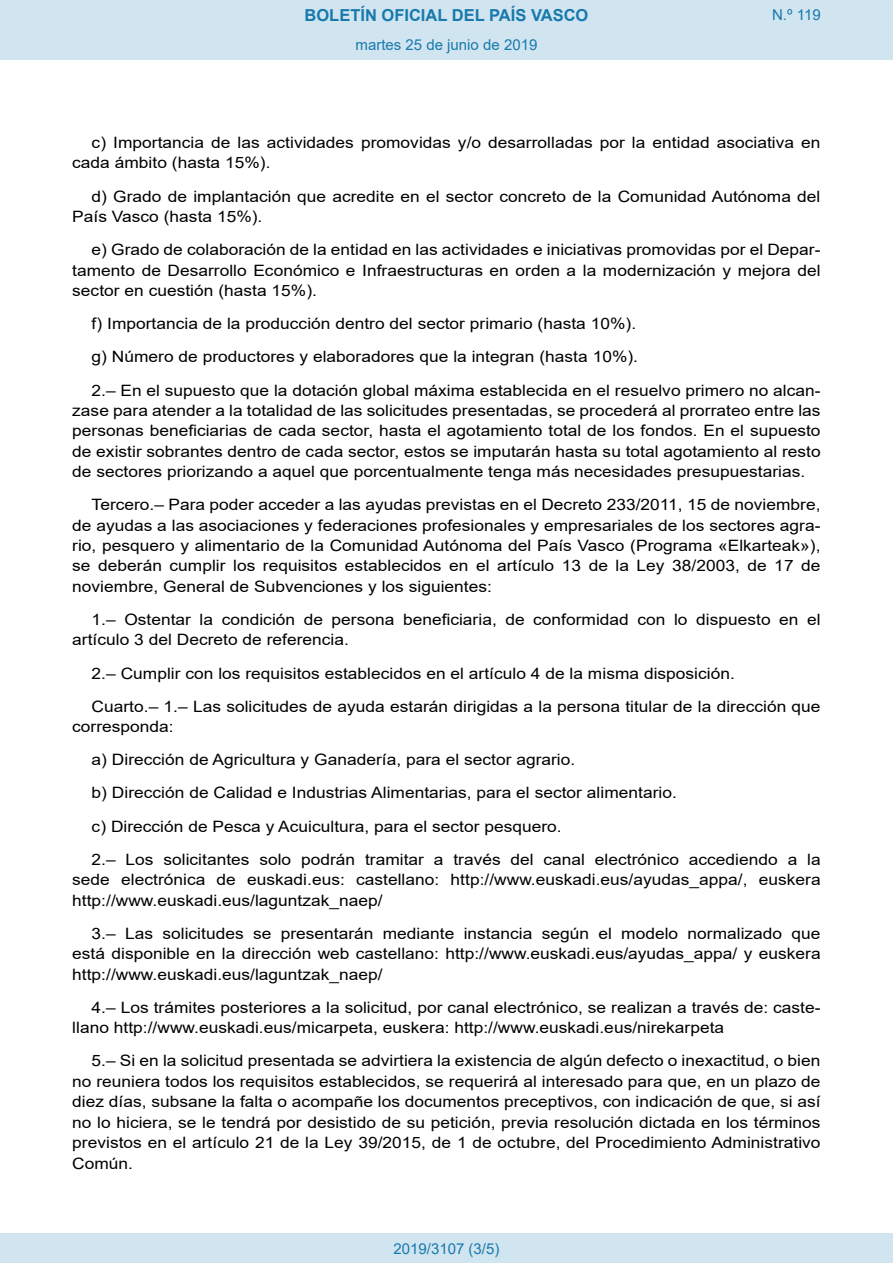
<style>
.page{position:relative;width:893px;height:1263px;background:#fff}
.page>*{position:absolute;margin:0;border:0;box-sizing:border-box;transform-origin:0 0}
.t1{font:700 16.5px "Arial";color:#1879ad}
.BOPVDetalle{font:15.6px/20.4px "Arial";color:#000;text-align:justify;scale:1.11 1}
.Paginacion_Centro{font:15px "Arial";color:#1879ad}
</style>
<div class="page">
<div style="left:0;top:0;width:893px;height:60px;background:#d0e5f0"></div>
<div style="left:0;top:1233px;width:893px;height:30px;background:#d0e5f0"></div>
<p class="t1" style="left:305px;top:3px;width:285px">BOLETÍN OFICIAL DEL PAÍS VASCO</p>
<p class="Paginacion_Centro" style="left:356px;top:35px;width:183px">martes 25 de junio de 2019</p>
<p class="Paginacion_Centro" style="left:772px;top:5px;width:50px">N.º 119</p>
<p class="BOPVDetalle" style="left:72px;top:132px;width:676px;text-indent:19px">c) Importancia de las actividades promovidas y/o desarrolladas por la entidad asociativa en cada ámbito (hasta 15%).</p>
<p class="BOPVDetalle" style="left:72px;top:186px;width:675px;text-indent:19px">d) Grado de implantación que acredite en el sector concreto de la Comunidad Autónoma del<br>País Vasco (hasta 15%).</p>
<p class="BOPVDetalle" style="left:72px;top:239px;width:676px;text-indent:19px">e) Grado de colaboración de la entidad en las actividades e iniciativas promovidas por el Depar&shy;tamento de Desarrollo Económico e Infraestructuras en orden a la modernización y mejora del sector en cuestión (hasta 15%).</p>
<p class="BOPVDetalle" style="left:92px;top:313px;width:492px">f) Importancia de la producción dentro del sector primario (hasta 10%).</p>
<p class="BOPVDetalle" style="left:92px;top:347px;width:494px">g) Número de productores y elaboradores que la integran (hasta 10%).</p>
<p class="BOPVDetalle" style="left:72px;top:380px;width:676px;text-indent:19px">2.– En el supuesto que la dotación global máxima establecida en el resuelvo primero no alcan&shy;zase para atender a la totalidad de las solicitudes presentadas, se procederá al prorrateo entre las personas beneficiarias de cada sector, hasta el agotamiento total de los fondos. En el supuesto de existir sobrantes dentro de cada sector, estos se imputarán hasta su total agotamiento al resto de sectores priorizando a aquel que porcentualmente tenga más necesidades presupuestarias.</p>
<p class="BOPVDetalle" style="left:72px;top:494px;width:676px;text-indent:19px">Tercero.– Para poder acceder a las ayudas previstas en el Decreto 233/2011, 15 de noviembre, de ayudas a las asociaciones y federaciones profesionales y empresariales de los sectores agra&shy;rio, pesquero y alimentario de la Comunidad Autónoma del País Vasco (Programa «Elkarteak»), se deberán cumplir los requisitos establecidos en el artículo 13 de la Ley 38/2003, de 17 de noviembre, General de Subvenciones y los siguientes:</p>
<p class="BOPVDetalle" style="left:72px;top:609px;width:676px;text-indent:19px">1.– Ostentar la condición de persona beneficiaria, de conformidad con lo dispuesto en el artículo 3 del Decreto de referencia.</p>
<p class="BOPVDetalle" style="left:92px;top:663px;width:581px">2.– Cumplir con los requisitos establecidos en el artículo 4 de la misma disposición.</p>
<p class="BOPVDetalle" style="left:72px;top:696px;width:676px;text-indent:19px">Cuarto.– 1.– Las solicitudes de ayuda estarán dirigidas a la persona titular de la dirección que corresponda:</p>
<p class="BOPVDetalle" style="left:92px;top:749px;width:437px">a) Dirección de Agricultura y Ganadería, para el sector agrario.</p>
<p class="BOPVDetalle" style="left:92px;top:783px;width:529px">b) Dirección de Calidad e Industrias Alimentarias, para el sector alimentario.</p>
<p class="BOPVDetalle" style="left:92px;top:816px;width:425px">c) Dirección de Pesca y Acuicultura, para el sector pesquero.</p>
<p class="BOPVDetalle" style="left:72px;top:849px;width:676px;text-indent:19px">2.– Los solicitantes solo podrán tramitar a través del canal electrónico accediendo a la sede electrónica de euskadi.eus: castellano: http://www.euskadi.eus/ayudas_appa/, euskera http://www.euskadi.eus/laguntzak_naep/</p>
<p class="BOPVDetalle" style="left:72px;top:923px;width:676px;text-indent:19px">3.– Las solicitudes se presentarán mediante instancia según el modelo normalizado que está disponible en la dirección web castellano: http://www.euskadi.eus/ayudas_appa/ y euskera http://www.euskadi.eus/laguntzak_naep/</p>
<p class="BOPVDetalle" style="left:72px;top:997px;width:676px;text-indent:19px">4.– Los trámites posteriores a la solicitud, por canal electrónico, se realizan a través de: caste&shy;llano http://www.euskadi.eus/micarpeta, euskera: http://www.euskadi.eus/nirekarpeta</p>
<p class="BOPVDetalle" style="left:72px;top:1050px;width:676px;text-indent:19px">5.– Si en la solicitud presentada se advirtiera la existencia de algún defecto o inexactitud, o bien no reuniera todos los requisitos establecidos, se requerirá al interesado para que, en un plazo de diez días, subsane la falta o acompañe los documentos preceptivos, con indicación de que, si así no lo hiciera, se le tendrá por desistido de su petición, previa resolución dictada en los términos previstos en el artículo 21 de la Ley 39/2015, de 1 de octubre, del Procedimiento Administrativo Común.</p>
<p class="Paginacion_Centro" style="left:393px;top:1238px;width:107px">2019/3107 (3/5)</p>
</div>
